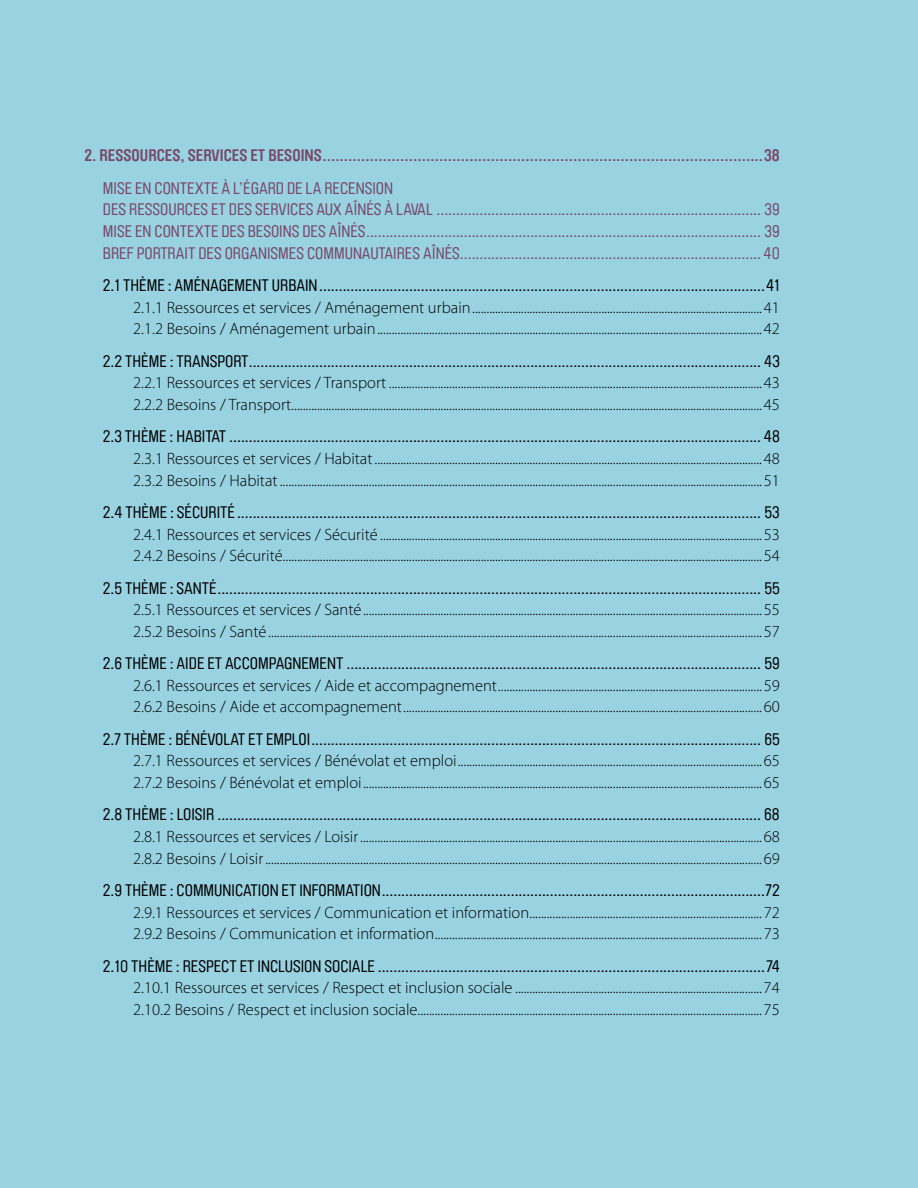
<style>
.page{position:relative;width:918px;height:1188px;background:#99d3e2}
.page>*{position:absolute;margin:0;border:0;box-sizing:border-box;transform-origin:0 0}
.t1{font:300 16.5px/21.6px "Myriad Pro";color:#000}
.t2{font:16.5px "Brauer Neue";color:#000}
.t3{font:16.5px/21.6px "Brauer Neue";color:#79496a}
.t4{font:700 16.5px "Brauer Neue";color:#79496a}
</style>
<div class="page">
<p class="t4" style="left:85px;top:146px;width:697px">2. RESSOURCES, SERVICES ET BESOINS......................................................................................................38</p>
<p class="t3" style="left:103px;top:178px;width:678px">MISE EN CONTEXTE À L’ÉGARD DE LA RECENSION<br>DES RESSOURCES ET DES SERVICES AUX AÎNÉS À LAVAL ................................................................................... 39<br>MISE EN CONTEXTE DES BESOINS DES AÎNÉS..................................................................................................... 39<br>BREF PORTRAIT DES ORGANISMES COMMUNAUTAIRES AÎNÉS............................................................................. 40</p>
<p class="t2" style="left:103px;top:276px;width:678px">2.1 THÈME : AMÉNAGEMENT URBAIN..................................................................................................................41</p>
<p class="t1" style="left:133px;top:296px;width:648px">2.1.1 Ressources et services / Aménagement urbain.....................................................................................................41<br>2.1.2 Besoins / Aménagement urbain......................................................................................................................................42</p>
<p class="t2" style="left:103px;top:352px;width:678px">2.2 THÈME : TRANSPORT................................................................................................................................... 43</p>
<p class="t1" style="left:133px;top:372px;width:648px">2.2.1 Ressources et services / Transport..................................................................................................................................43<br>2.2.2 Besoins / Transport....................................................................................................................................................................45</p>
<p class="t2" style="left:103px;top:427px;width:678px">2.3 THÈME : HABITAT ........................................................................................................................................ 48</p>
<p class="t1" style="left:133px;top:447px;width:648px">2.3.1 Ressources et services / Habitat.......................................................................................................................................48<br>2.3.2 Besoins / Habitat........................................................................................................................................................................51</p>
<p class="t2" style="left:103px;top:503px;width:678px">2.4 THÈME : SÉCURITÉ ...................................................................................................................................... 53</p>
<p class="t1" style="left:133px;top:523px;width:648px">2.4.1 Ressources et services / Sécurité .....................................................................................................................................53<br>2.4.2 Besoins / Sécurité.......................................................................................................................................................................54</p>
<p class="t2" style="left:103px;top:579px;width:678px">2.5 THÈME : SANTÉ........................................................................................................................................... 55</p>
<p class="t1" style="left:133px;top:599px;width:648px">2.5.1 Ressources et services / Santé...........................................................................................................................................55<br>2.5.2 Besoins / Santé............................................................................................................................................................................57</p>
<p class="t2" style="left:103px;top:654px;width:678px">2.6 THÈME : AIDE ET ACCOMPAGNEMENT .......................................................................................................... 59</p>
<p class="t1" style="left:133px;top:674px;width:648px">2.6.1 Ressources et services / Aide et accompagnement............................................................................................59<br>2.6.2 Besoins / Aide et accompagnement.............................................................................................................................60</p>
<p class="t2" style="left:103px;top:730px;width:678px">2.7 THÈME : BÉNÉVOLAT ET EMPLOI................................................................................................................... 65</p>
<p class="t1" style="left:133px;top:750px;width:648px">2.7.1 Ressources et services / Bénévolat et emploi..........................................................................................................65<br>2.7.2 Besoins / Bénévolat et emploi...........................................................................................................................................65</p>
<p class="t2" style="left:103px;top:805px;width:678px">2.8 THÈME : LOISIR ........................................................................................................................................... 68</p>
<p class="t1" style="left:133px;top:825px;width:648px">2.8.1 Ressources et services / Loisir............................................................................................................................................68<br>2.8.2 Besoins / Loisir.............................................................................................................................................................................69</p>
<p class="t2" style="left:103px;top:881px;width:678px">2.9 THÈME : COMMUNICATION ET INFORMATION..................................................................................................72</p>
<p class="t1" style="left:133px;top:901px;width:648px">2.9.1 Ressources et services / Communication et information.................................................................................72<br>2.9.2 Besoins / Communication et information..................................................................................................................73</p>
<p class="t2" style="left:103px;top:957px;width:678px">2.10 THÈME : RESPECT ET INCLUSION SOCIALE ...................................................................................................74</p>
<p class="t1" style="left:133px;top:977px;width:648px">2.10.1 Ressources et services / Respect et inclusion sociale ......................................................................................74<br>2.10.2 Besoins / Respect et inclusion sociale........................................................................................................................75</p>
</div>
